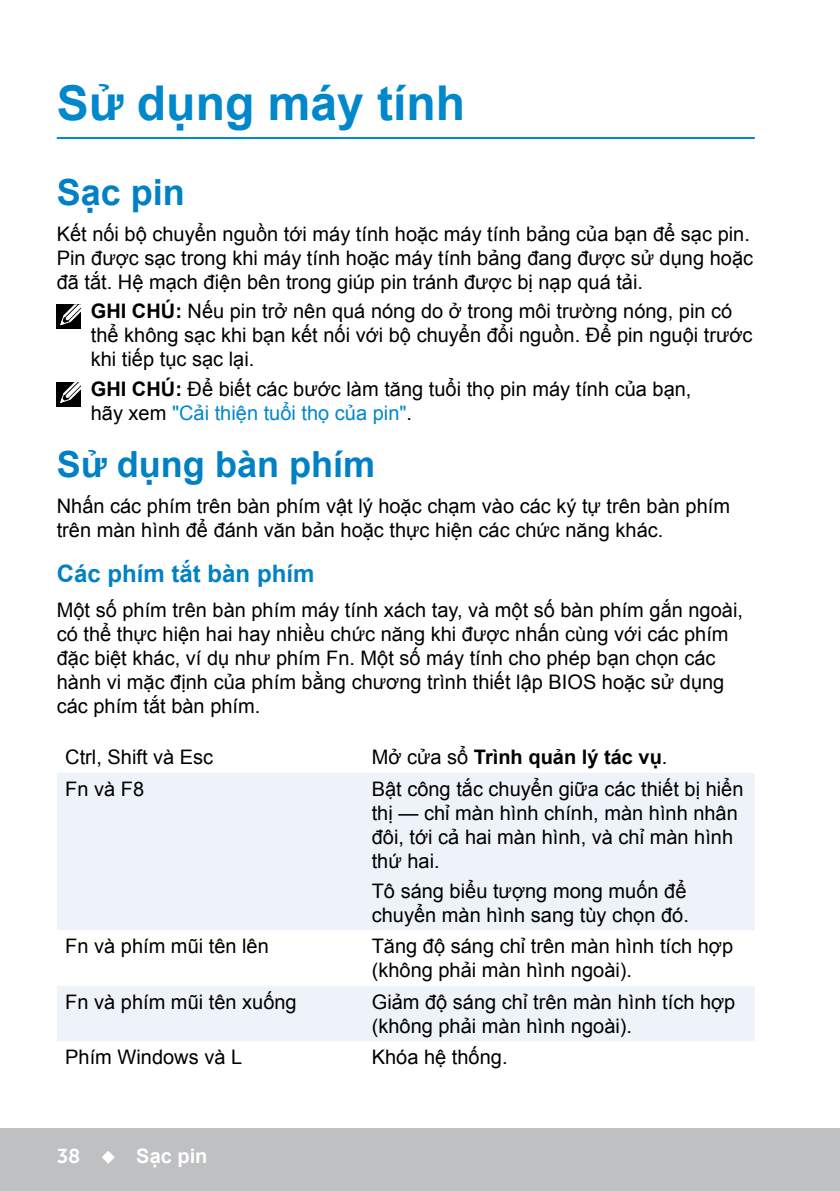
<style>
.page{position:relative;width:840px;height:1191px;background:#fff}
.page>*{position:absolute;margin:0;border:0;box-sizing:border-box;transform-origin:0 0}
.t1{font:700 48px "Arial";color:#0087cc}
.Head1{font:700 36px "Arial";color:#0081c6}
.Head2{font:700 24px "Arial";color:#0081c6}
.Paragraph{font:20px/24px "Arial";color:#000}
.Table_Paragraph{font:20px/24px "Arial";color:#000}
.Note{font:20px/24px "Arial";color:#000}
.Table_Paragraph-2{font:700 20px "Arial";color:#000}
.Page_No_L{font:700 20px "Arial";color:#fff}
.s1{font-weight:700}
.s2{color:#0087cc}
.s3{font-weight:400}
.s4{font-family:"Museo Sans For Dell 700";font-weight:400}
</style>
<div class="page">
<div style="left:0;top:1128px;width:839px;height:63px;background:#bec0c2"></div>
<hr style="left:57px;top:137px;width:697px;height:2px;background:#0087cc">
<svg style="left:57px;top:773px;width:697px;height:268px;fill:#eef3fa"></svg>
<div style="left:57px;top:304px;width:24px;height:25px;background:#000"></div>
<svg style="left:60px;top:304px;width:21px;height:22px"></svg>
<div style="left:57px;top:382px;width:24px;height:24px;background:#000"></div>
<svg style="left:60px;top:382px;width:21px;height:21px"></svg>
<p class="t1" style="left:57px;top:71px;width:410px">Sử dụng máy tính</p>
<p class="Head1" style="left:57px;top:169px;width:130px">Sạc pin</p>
<p class="Paragraph" style="left:57px;top:222px;width:697px">Kết nối bộ chuyển nguồn tới máy tính hoặc máy tính bảng của bạn để sạc pin.<br>Pin được sạc trong khi máy tính hoặc máy tính bảng đang được sử dụng hoặc đã tắt. Hệ mạch điện bên trong giúp pin tránh được bị nạp quá tải.</p>
<p class="Note" style="left:91px;top:300px;width:663px"><span class="s1">GHI CHÚ:</span> Nếu pin trở nên quá nóng do ở trong môi trường nóng, pin có thể không sạc khi bạn kết nối với bộ chuyển đổi nguồn. Để pin nguội trước khi tiếp tục sạc lại.</p>
<p class="Note" style="left:91px;top:377px;width:602px"><span class="s1">GHI CHÚ:</span> Để biết các bước làm tăng tuổi thọ pin máy tính của bạn, hãy xem <span class="s2">"Cải thiện tuổi thọ của pin"</span>.</p>
<p class="Head1" style="left:57px;top:440px;width:320px">Sử dụng bàn phím</p>
<p class="Paragraph" style="left:57px;top:494px;width:674px">Nhấn các phím trên bàn phím vật lý hoặc chạm vào các ký tự trên bàn phím trên màn hình để đánh văn bản hoặc thực hiện các chức năng khác.</p>
<p class="Head2" style="left:57px;top:557px;width:259px">Các phím tắt bàn phím</p>
<p class="Paragraph" style="left:57px;top:598px;width:687px">Một số phím trên bàn phím máy tính xách tay, và một số bàn phím gắn ngoài, có thể thực hiện hai hay nhiều chức năng khi được nhấn cùng với các phím đặc biệt khác, ví dụ như phím Fn. Một số máy tính cho phép bạn chọn các hành vi mặc định của phím bằng chương trình thiết lập BIOS hoặc sử dụng các phím tắt bàn phím.</p>
<p class="Table_Paragraph" style="left:65px;top:745px;width:149px">Ctrl, Shift và Esc</p>
<p class="Table_Paragraph-2" style="left:371px;top:744px;width:297px"><span class="s3">Mở cửa sổ</span> Trình quản lý tác vụ<span class="s3">.</span></p>
<p class="Table_Paragraph" style="left:65px;top:777px;width:80px">Fn và F8</p>
<p class="Table_Paragraph" style="left:371px;top:777px;width:373px">Bật công tắc chuyển giữa các thiết bị hiển thị — chỉ màn hình chính, màn hình nhân đôi, tới cả hai màn hình, và chỉ màn hình thứ hai.</p>
<p class="Table_Paragraph" style="left:371px;top:879px;width:318px">Tô sáng biểu tượng mong muốn để chuyển màn hình sang tùy chọn đó.</p>
<p class="Table_Paragraph" style="left:65px;top:934px;width:205px">Fn và phím mũi tên lên</p>
<p class="Table_Paragraph" style="left:371px;top:934px;width:363px">Tăng độ sáng chỉ trên màn hình tích hợp (không phải màn hình ngoài).</p>
<p class="Table_Paragraph" style="left:65px;top:990px;width:233px">Fn và phím mũi tên xuống</p>
<p class="Table_Paragraph" style="left:371px;top:990px;width:365px">Giảm độ sáng chỉ trên màn hình tích hợp (không phải màn hình ngoài).</p>
<p class="Table_Paragraph" style="left:65px;top:1045px;width:178px">Phím Windows và L</p>
<p class="Table_Paragraph" style="left:371px;top:1045px;width:137px">Khóa hệ thống.</p>
<p class="Page_No_L" style="left:57px;top:1142px;width:152px"><span class="s4">38</span> ◆ Sạc pin</p>
</div>
